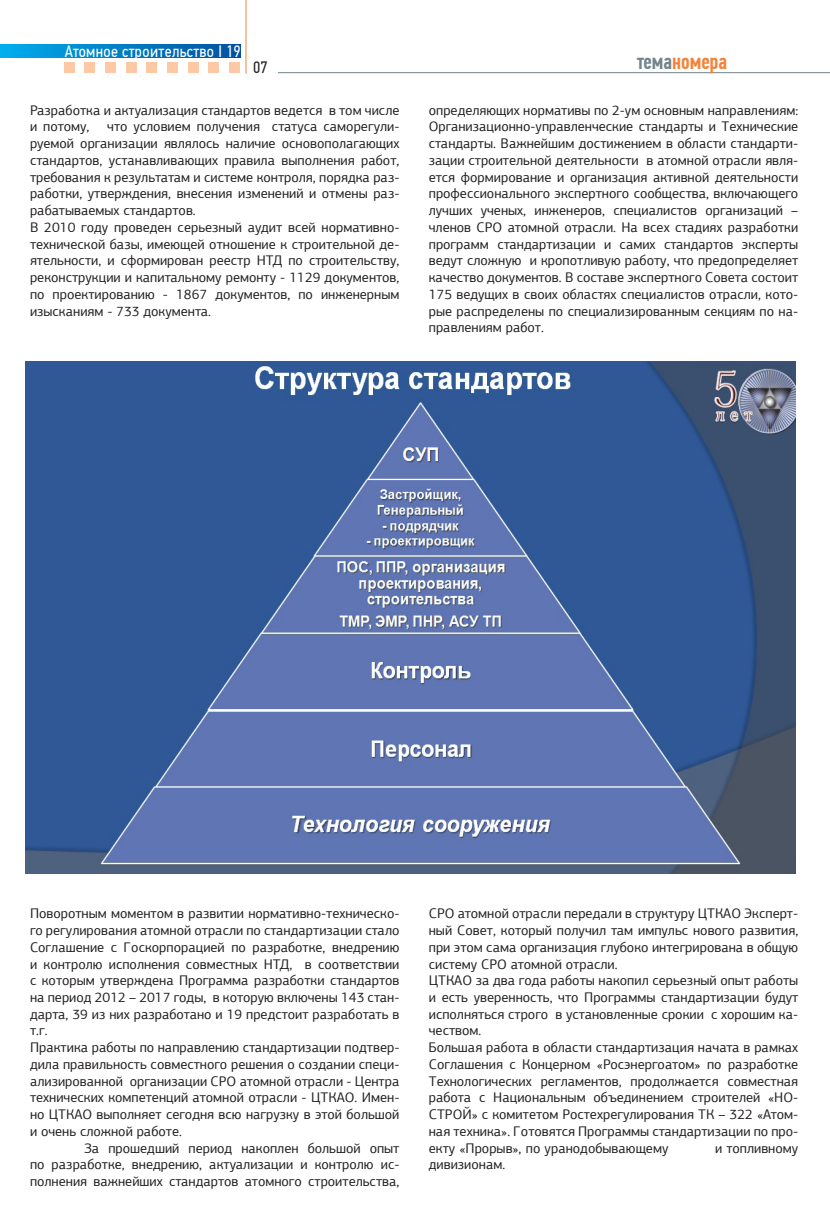
<style>
.page{position:relative;width:830px;height:1212px;background:#fff}
.page>*{position:absolute;margin:0;border:0;box-sizing:border-box;transform-origin:0 0}
.t1{font:500 22.5px "PF Din Text Comp Pro";color:#f4823a}
.t2{font:16.5px "PF Din Text Cond Pro";letter-spacing:.02em;color:#fff}
.t3{font:16.5px "PF Din Text Cond Pro";color:#231f20}
.t4{font:13.95px/16.8px "PF Agora Sans Pro";color:#231f20;text-align:justify}
.s1{color:#73848c}
</style>
<div class="page">
<div style="left:64px;top:62px;width:10px;height:11px;background:#fcc9a4"></div>
<div style="left:84px;top:62px;width:11px;height:11px;background:#fcc9a4"></div>
<div style="left:105px;top:62px;width:11px;height:11px;background:#fcc9a4"></div>
<div style="left:126px;top:62px;width:10px;height:11px;background:#fcc9a4"></div>
<div style="left:146px;top:62px;width:11px;height:11px;background:#fcc9a4"></div>
<div style="left:167px;top:62px;width:11px;height:11px;background:#fcc9a4"></div>
<div style="left:188px;top:62px;width:10px;height:11px;background:#fcc9a4"></div>
<div style="left:208px;top:62px;width:11px;height:11px;background:#fcc9a4"></div>
<div style="left:229px;top:62px;width:10px;height:11px;background:#fcc9a4"></div>
<hr style="left:245px;top:0;width:1px;height:74px;background:#f4823a">
<hr style="left:278px;top:72px;width:551px;height:1px;background:#73848c">
<svg style="left:1px;top:45px;width:240px;height:12px;background:#007ec5"></svg>
<img style="left:26px;top:361px;width:769px;height:513px">
<p class="t2" style="left:65px;top:42px;width:177px">Атомное строительство I 19</p>
<p class="t3" style="left:253px;top:58px;width:16px">07</p>
<p class="t1" style="left:637px;top:48px;width:91px"><span class="s1">тема</span>номера</p>
<p class="t4" style="left:30px;top:101px;width:371px">Разработка и актуализация стандартов ведется в том числе и потому,</p>
<p class="t4" style="left:428px;top:101px;width:371px">определяющих нормативы по 2-ум основным направлениям:<br>Организационно-управленческие стандарты и Технические стандарты. Важнейшим достижением в области стандарти&shy;зации строительной деятельности в атомной отрасли явля&shy;ется формирование и организация активной деятельности профессионального экспертного сообщества, включающего лучших ученых, инженеров, специалистов организаций – членов СРО атомной отрасли. На всех стадиях разработки программ стандартизации и самих стандартов эксперты ведут сложную и кропотливую работу, что предопределяет качество документов. В составе экспертного Совета состоит 175 ведущих в своих областях специалистов отрасли, кото&shy;рые распределены по специализированным секциям по на&shy;правлениям работ.</p>
<p class="t4" style="left:30px;top:118px;width:371px;text-indent:77px">что условием получения статуса саморегули&shy;руемой организации являлось наличие основополагающих стандартов, устанавливающих правила выполнения работ, требования к результатам и системе контроля, порядка раз&shy;работки, утверждения, внесения изменений и отмены раз&shy;рабатываемых стандартов.</p>
<p class="t4" style="left:30px;top:219px;width:371px">В 2010 году проведен серьезный аудит всей нормативно&shy;технической базы, имеющей отношение к строительной де&shy;ятельности, и сформирован реестр НТД по строительству, реконструкции и капитальному ремонту - 1129 документов, по проектированию - 1867 документов, по инженерным изысканиям - 733 документа.</p>
<p class="t4" style="left:30px;top:905px;width:371px">Поворотным моментом в развитии нормативно-техническо&shy;го регулирования атомной отрасли по стандартизации стало Соглашение с Госкорпорацией по разработке, внедрению и контролю исполнения совместных НТД, в соответствии с которым утверждена Программа разработки стандартов на период 2012 – 2017 годы, в которую включены 143 стан&shy;дарта, 39 из них разработано и 19 предстоит разработать в т.г.</p>
<p class="t4" style="left:30px;top:1039px;width:371px">Практика работы по направлению стандартизации подтвер&shy;дила правильность совместного решения о создании специ&shy;ализированной организации СРО атомной отрасли - Центра технических компетенций атомной отрасли - ЦТКАО. Имен&shy;но ЦТКАО выполняет сегодня всю нагрузку в этой большой и очень сложной работе.</p>
<p class="t4" style="left:30px;top:1139px;width:371px;text-indent:54px">За прошедший период накоплен большой опыт по разработке, внедрению, актуализации и контролю ис&shy;полнения важнейших стандартов атомного строительства,</p>
<p class="t4" style="left:428px;top:905px;width:371px">СРО атомной отрасли передали в структуру ЦТКАО Эксперт&shy;ный Совет, который получил там импульс нового развития, при этом сама организация глубоко интегрирована в общую систему СРО атомной отрасли.</p>
<p class="t4" style="left:428px;top:972px;width:371px">ЦТКАО за два года работы накопил серьезный опыт работы и есть уверенность, что Программы стандартизации будут исполняться строго в установленные срокии с хорошим ка&shy;чеством.</p>
<p class="t4" style="left:428px;top:1039px;width:371px">Большая работа в области стандартизация начата в рамках Соглашения с Концерном «Росэнергоатом» по разработке Технологических регламентов, продолжается совместная работа с Национальным объединением строителей «НО-СТРОЙ» с комитетом Ростехрегулирования ТК – 322 «Атом&shy;ная техника». Готовятся Программы стандартизации по про&shy;екту «Прорыв», по уранодобывающему</p>
<p class="t4" style="left:714px;top:1139px;width:85px">и топливному</p>
<p class="t4" style="left:428px;top:1156px;width:78px">дивизионам.</p>
</div>
